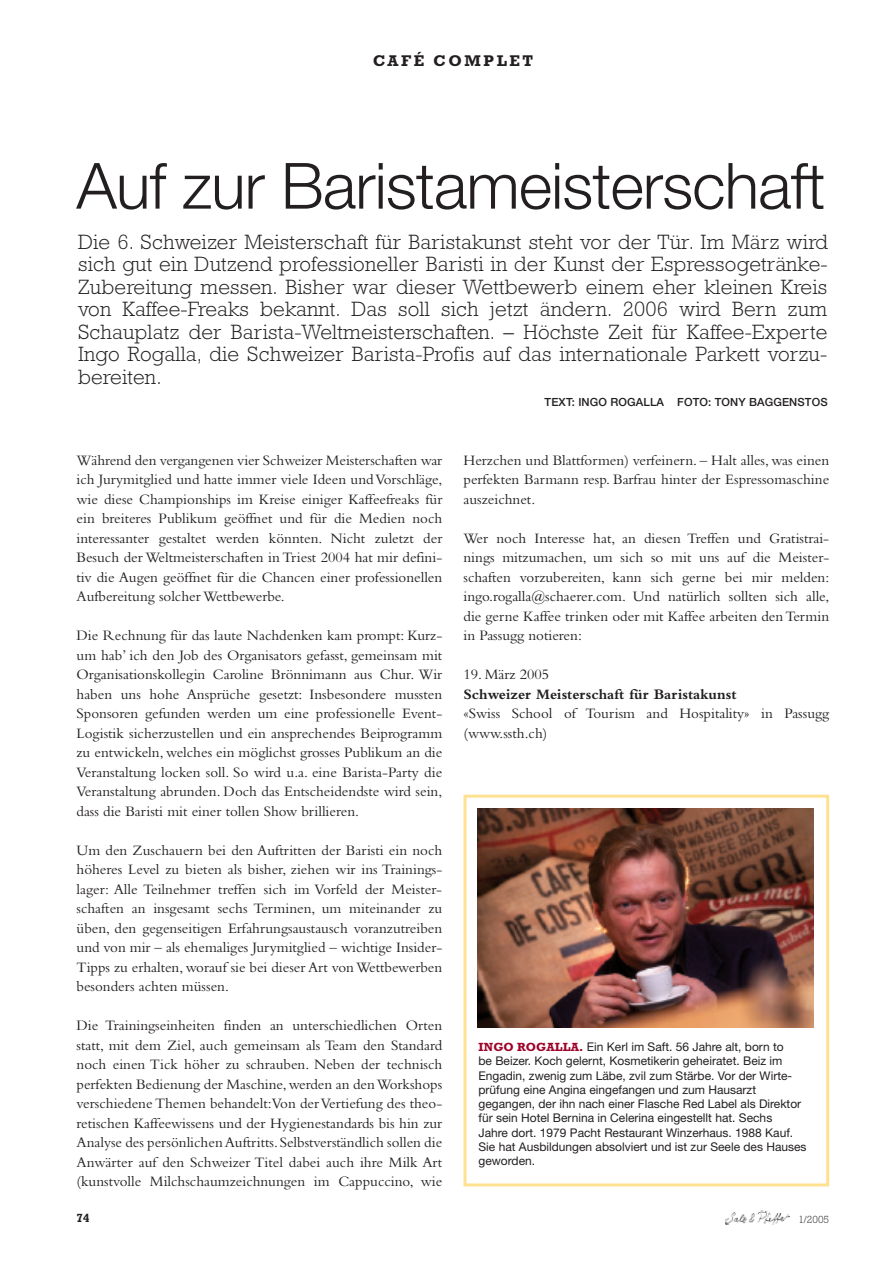
<style>
.page{position:relative;width:893px;height:1263px;background:#fff}
.page>*{position:absolute;margin:0;border:0;box-sizing:border-box;transform-origin:0 0}
.t1{font:300 63.75px "Helvetica Neue";letter-spacing:-.01em;color:#231f20}
.t2{font:300 21px/22.5px "Rockwell";letter-spacing:.01em;color:#231f20;text-align:justify}
.t3{font:700 15.75px "Rockwell";letter-spacing:.165em;color:#231f20}
.t4{font:15px/19.5px "Bembo";color:#231f20;text-align:justify}
.t5{font:700 15px "Bembo";color:#231f20}
.t6{font:12px/14.2px "Helvetica Neue";color:#231f20}
.t7{font:700 12px "Rockwell";color:#231f20}
.t8{font:500 11.25px "Helvetica Neue";letter-spacing:.01em;color:#231f20}
.t9{font:300 10.5px "Rockwell";color:#231f20}
.s1{font-family:"Rockwell";font-weight:700;color:#9d0228}
</style>
<div class="page">
<img style="left:725px;top:1210px;width:64px;height:15px">
<div style="left:463px;top:795px;width:366px;height:391px;border:3px solid #ffe192"></div>
<img style="left:478px;top:809px;width:335px;height:218px">
<p class="t3" style="left:373px;top:55px;width:162px">CAFÉ COMPLET</p>
<h1 class="t1" style="left:77px;top:163px;width:750px">Auf zur Baristameisterschaft</h1>
<p class="t2" style="left:78px;top:233px;width:751px">Die 6. Schweizer Meisterschaft für Baristakunst steht vor der Tür. Im März wird sich gut ein Dutzend professioneller Baristi in der Kunst der Espressogetränke-Zubereitung messen. Bisher war dieser Wettbewerb einem eher kleinen Kreis von Kaffee-Freaks bekannt. Das soll sich jetzt ändern. 2006 wird Bern zum Schauplatz der Barista-Weltmeisterschaften. – Höchste Zeit für Kaffee-Experte Ingo Rogalla, die Schweizer Barista-Profis auf das internationale Parkett vorzu&shy;bereiten.</p>
<p class="t8" style="left:545px;top:398px;width:285px">TEXT: INGO ROGALLA FOTO: TONY BAGGENSTOS</p>
<p class="t4" style="left:77px;top:452px;width:367px">Während den vergangenen vier Schweizer Meisterschaften war ich Jurymitglied und hatte immer viele Ideen und Vorschläge, wie diese Championships im Kreise einiger Kaffeefreaks für ein breiteres Publikum geöffnet und für die Medien noch interessanter gestaltet werden könnten. Nicht zuletzt der Besuch der Weltmeisterschaften in Triest 2004 hat mir defini&shy;tiv die Augen geöffnet für die Chancen einer professionellen Aufbereitung solcher Wettbewerbe.</p>
<p class="t4" style="left:77px;top:627px;width:367px">Die Rechnung für das laute Nachdenken kam prompt: Kurz&shy;um hab’ ich den Job des Organisators gefasst, gemeinsam mit Organisationskollegin Caroline Brönnimann aus Chur. Wir haben uns hohe Ansprüche gesetzt: Insbesondere mussten Sponsoren gefunden werden um eine professionelle Event-Logistik sicherzustellen und ein ansprechendes Beiprogramm zu entwickeln, welches ein möglichst grosses Publikum an die Veranstaltung locken soll. So wird u.a. eine Barista-Party die Veranstaltung abrunden. Doch das Entscheidendste wird sein, dass die Baristi mit einer tollen Show brillieren.</p>
<p class="t4" style="left:77px;top:842px;width:367px">Um den Zuschauern bei den Auftritten der Baristi ein noch höheres Level zu bieten als bisher, ziehen wir ins Trainings&shy;lager: Alle Teilnehmer treffen sich im Vorfeld der Meister&shy;schaften an insgesamt sechs Terminen, um miteinander zu üben, den gegenseitigen Erfahrungsaustausch voranzutreiben und von mir – als ehemaliges Jurymitglied – wichtige Insider-Tipps zu erhalten, worauf sie bei dieser Art von Wettbewerben besonders achten müssen.</p>
<p class="t4" style="left:77px;top:1017px;width:367px">Die Trainingseinheiten finden an unterschiedlichen Orten statt, mit dem Ziel, auch gemeinsam als Team den Standard noch einen Tick höher zu schrauben. Neben der technisch perfekten Bedienung der Maschine,werden an den Workshops verschiedene Themen behandelt:Von der Vertiefung des theo&shy;retischen Kaffeewissens und der Hygienestandards bis hin zur Analyse des persönlichen Auftritts.Selbstverständlich sollen die Anwärter auf den Schweizer Titel dabei auch ihre Milk Art (kunstvolle Milchschaumzeichnungen im Cappuccino, wie</p>
<p class="t4" style="left:463px;top:452px;width:367px">Herzchen und Blattformen) verfeinern. – Halt alles, was einen perfekten Barmann resp. Barfrau hinter der Espressomaschine auszeichnet.</p>
<p class="t4" style="left:463px;top:530px;width:367px">Wer noch Interesse hat, an diesen Treffen und Gratistrai&shy;nings mitzumachen, um sich so mit uns auf die Meister&shy;schaften vorzubereiten, kann sich gerne bei mir melden: ingo.rogalla@schaerer.com. Und natürlich sollten sich alle, die gerne Kaffee trinken oder mit Kaffee arbeiten den Termin in Passugg notieren:</p>
<p class="t4" style="left:463px;top:666px;width:87px">19. März 2005</p>
<p class="t5" style="left:463px;top:689px;width:275px">Schweizer Meisterschaft für Baristakunst</p>
<p class="t4" style="left:463px;top:705px;width:367px">«Swiss School of Tourism and Hospitality» in Passugg (www.ssth.ch)</p>
<p class="t6" style="left:478px;top:1041px;width:330px"><span class="s1">INGO ROGALLA.</span> Ein Kerl im Saft. 56 Jahre alt, born to<br>be Beizer. Koch gelernt, Kosmetikerin geheiratet. Beiz im Engadin, zwenig zum Läbe, zvil zum Stärbe. Vor der Wirte&shy;prüfung eine Angina eingefangen und zum Hausarzt gegangen, der ihn nach einer Flasche Red Label als Direktor für sein Hotel Bernina in Celerina eingestellt hat. Sechs<br>Jahre dort. 1979 Pacht Restaurant Winzerhaus. 1988 Kauf.<br>Sie hat Ausbildungen absolviert und ist zur Seele des Hauses geworden.</p>
<p class="t7" style="left:77px;top:1214px;width:15px">74</p>
<p class="t9" style="left:798px;top:1215px;width:32px">1/2005</p>
</div>
